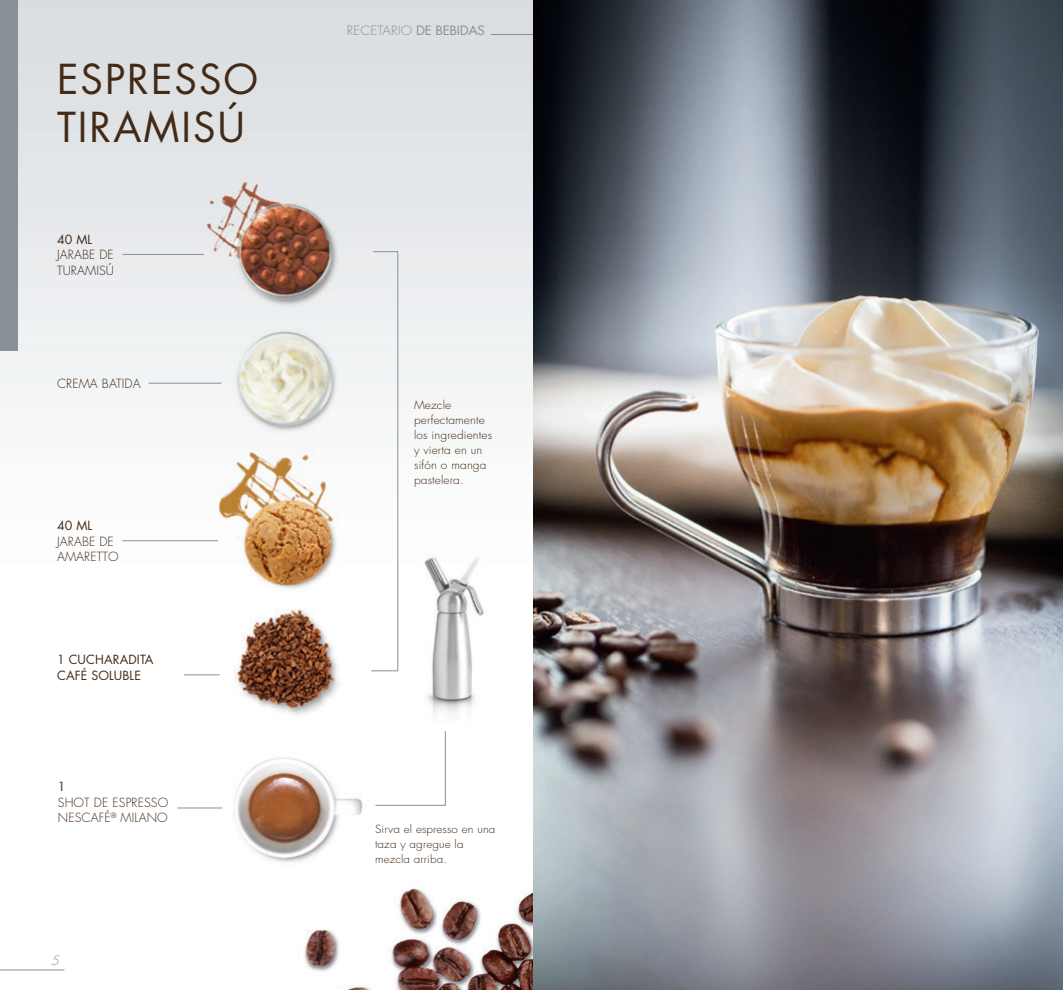
<style>
.page{position:relative;width:1063px;height:990px;background:#fff}
.page>*{position:absolute;margin:0;border:0;box-sizing:border-box;transform-origin:0 0}
.t1{font:40.25px/47.6px "Futura Std";letter-spacing:.05em;color:#422a17}
.t2{font:300 12.5px "Futura Std";letter-spacing:.01em;color:#8a9097;scale:1.07 1}
.t3{font:italic 300 12.5px "Futura Std";color:#8a9097;scale:1.07 1}
.t4{font:300 12.38px/15.8px "Futura Std";letter-spacing:.01em;color:#422a17}
.t5{font:12.38px/15.8px "Futura Std";letter-spacing:.01em;color:#422a17}
.t6{font:300 11.25px/15px "Futura Std";letter-spacing:.01em;color:#422a17;scale:1.06 1}
.t7{font:300 11px/15px "Futura Std";letter-spacing:.01em;color:#422a17;scale:1.06 1}
.s1{font-weight:400}
</style>
<div class="page">
<img style="left:0;top:0;width:533px;height:990px">
<hr style="left:148px;top:383px;width:73px;height:1px;background:#8a9097">
<hr style="left:177px;top:808px;width:45px;height:1px;background:#8a9097">
<hr style="left:122px;top:254px;width:82px;height:1px;background:#8a9097">
<hr style="left:122px;top:540px;width:96px;height:1px;background:#8a9097">
<hr style="left:184px;top:675px;width:35px;height:1px;background:#8a9097">
<svg style="left:370px;top:251px;width:28px;height:420px"></svg>
<svg style="left:375px;top:731px;width:71px;height:75px"></svg>
<div style="left:0;top:0;width:18px;height:351px;background:#8a9097"></div>
<hr style="left:491px;top:34px;width:571px;height:1px;background:#8a9097">
<hr style="left:0;top:970px;width:64px;height:1px;background:#8a9097">
<img style="left:533px;top:0;width:529px;height:990px">
<h1 class="t1" style="left:57px;top:56px;width:203px">ESPRESSO<br>TIRAMISÚ</h1>
<p class="t5" style="left:57px;top:231px;width:37px">40 ML</p>
<p class="t4" style="left:57px;top:247px;width:58px">JARABE DE<br>TURAMISÚ</p>
<p class="t4" style="left:57px;top:376px;width:85px">CREMA BATIDA</p>
<p class="t5" style="left:57px;top:518px;width:37px">40 ML</p>
<p class="t4" style="left:57px;top:534px;width:63px">JARABE DE<br>AMARETTO</p>
<p class="t5" style="left:57px;top:652px;width:98px">1 CUCHARADITA<br>CAFÉ SOLUBLE</p>
<p class="t5" style="left:58px;top:779px;width:9px">1</p>
<p class="t4" style="left:58px;top:795px;width:112px">SHOT DE ESPRESSO<br>NESCAFÉ<sup>®</sup> MILANO</p>
<p class="t3" style="left:51px;top:953px;width:9px">5</p>
<p class="t2" style="left:347px;top:23px;width:130px">RECETARIO <span class="s1">DE BEBIDAS</span></p>
<p class="t6" style="left:414px;top:398px;width:75px">Mezcle perfectamente los ingredientes y vierta en un sifón o manga pastelera.</p>
<p class="t7" style="left:375px;top:822px;width:115px">Sirva el espresso en una taza y agregue la mezcla arriba.</p>
</div>
